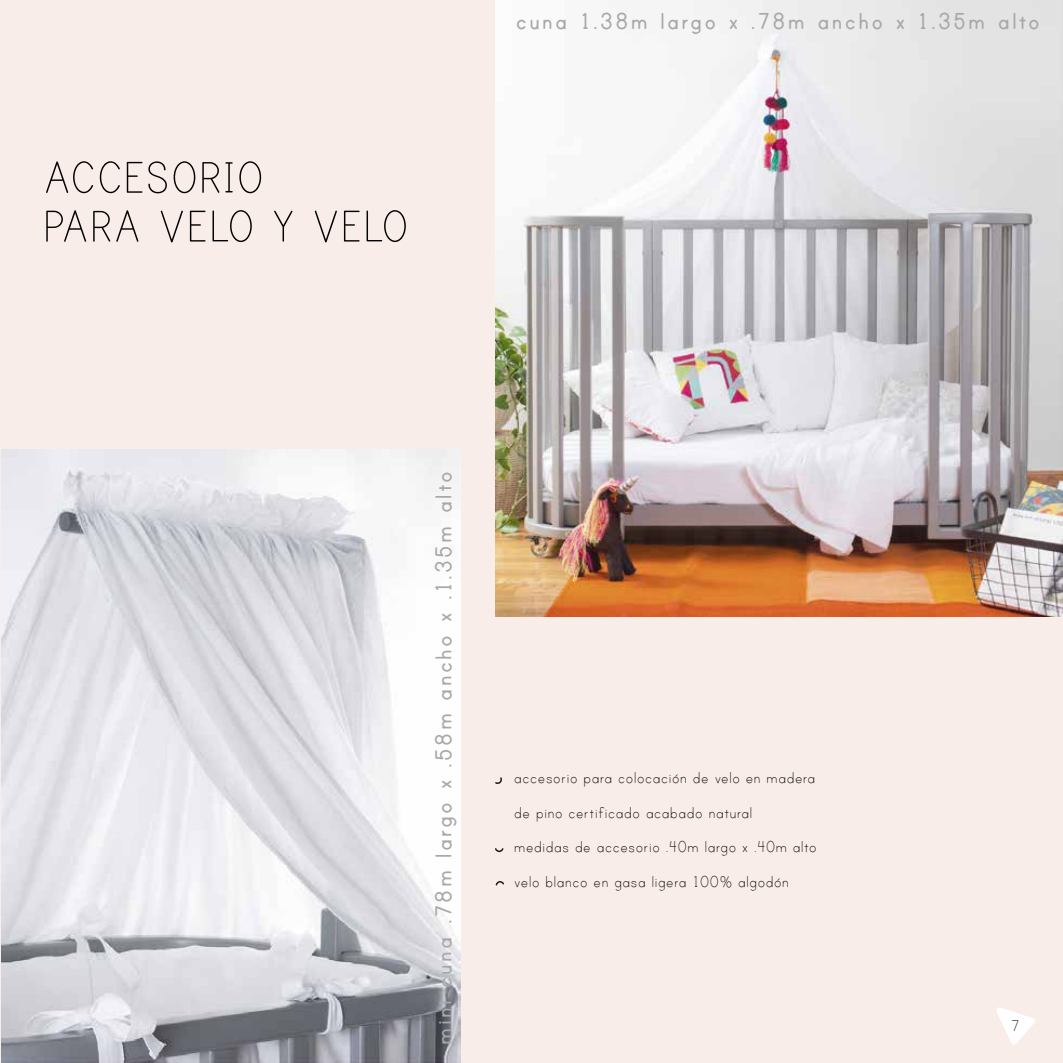
<style>
.page{position:relative;width:1063px;height:1063px;background:#f9ede9}
.page>*{position:absolute;margin:0;border:0;box-sizing:border-box;transform-origin:0 0}
.t1{font:50.25px/48.8px "Print Clearly";color:#000;scale:1.04 1}
.t2{font:700 27px "Print";letter-spacing:.075em;color:#a8a8a8}
.t3{font:18px/34.5px "Print Clearly";color:#000}
</style>
<div class="page">
<svg style="left:996px;top:1007px;width:39px;height:37px"></svg>
<svg style="left:495px;top:881px;width:9px;height:5px"></svg>
<svg style="left:495px;top:848px;width:9px;height:5px"></svg>
<svg style="left:495px;top:777px;width:7px;height:7px"></svg>
<img style="left:496px;top:0;width:567px;height:616px">
<img style="left:1px;top:450px;width:459px;height:613px">
<h1 class="t1" style="left:43px;top:154px;width:354px">ACCESORIO<br>PARA VELO Y VELO</h1>
<h2 class="t2" style="left:516px;top:9px;width:526px">cuna 1.38m largo x .78m ancho x 1.35m alto</h2>
<h2 class="t2" style="left:431px;top:1045px;width:576px;rotate:-90deg">mini cuna .78m largo x .58m ancho x .1.35m alto</h2>
<p class="t3" style="left:514px;top:761px;width:304px">accesorio para colocación de velo en madera de pino certificado acabado natural<br>medidas de accesorio .40m largo x .40m alto velo blanco en gasa ligera 100% algodón</p>
<p class="t3" style="left:1011px;top:1009px;width:10px">7</p>
</div>
